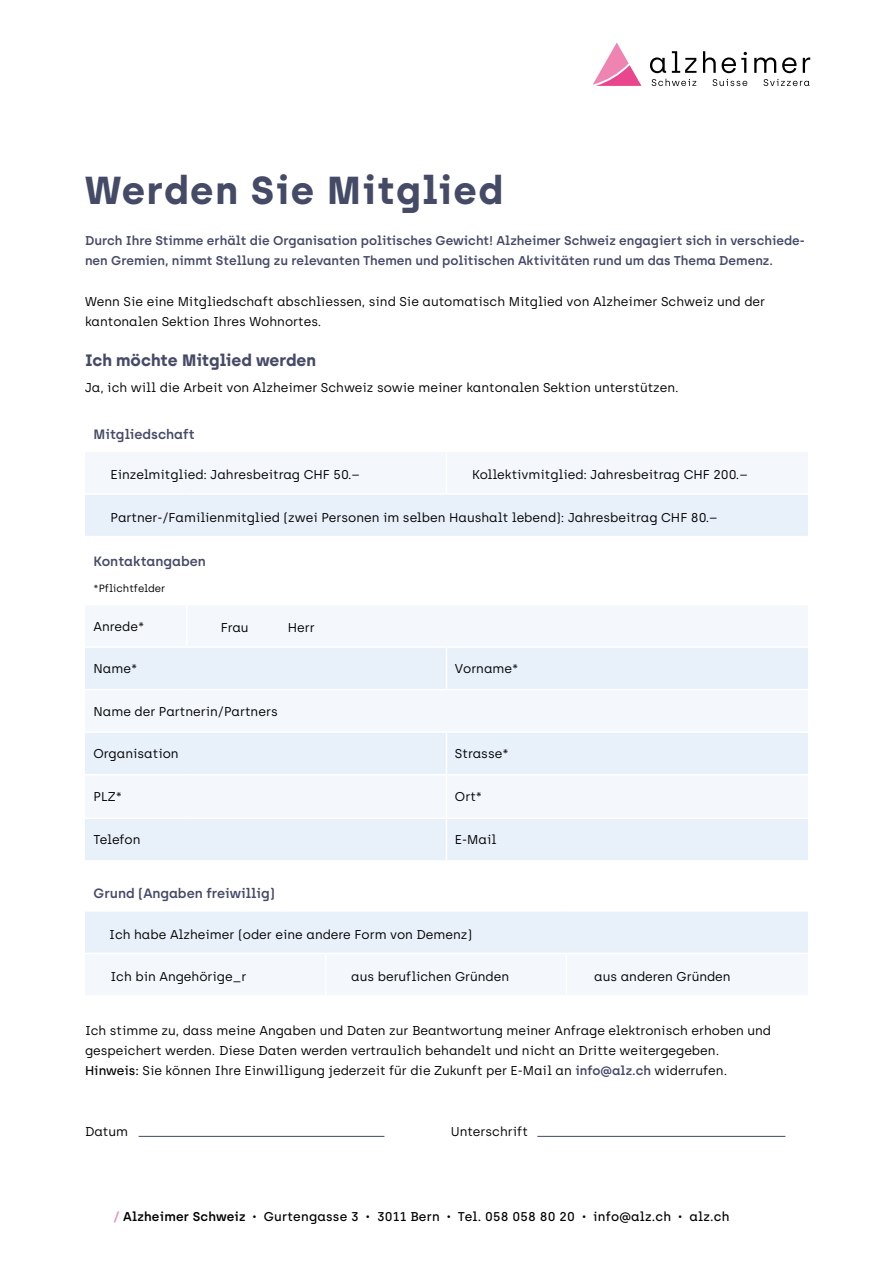
<style>
.page{position:relative;width:893px;height:1263px;background:#fff}
.page>*{position:absolute;margin:0;border:0;box-sizing:border-box;transform-origin:0 0}
.t1{font:700 39px "Archia";letter-spacing:.04em;color:#454a67}
.t2{font:700 16.5px "Archia";color:#454a67}
.t3{font:600 13.5px "Archia";color:#454a67}
.t4{font:12.75px/20.2px "Archia";color:#000}
.t5{font:600 12.75px/20.2px "Archia";color:#454a67}
.t6{font:500 12.75px "Archia";letter-spacing:.015em;color:#000}
.t7{font:10.5px "Archia";color:#000}
.s1{font-weight:500}
.s2{font-weight:600;color:#454a67}
.s3{font-weight:600;color:#ef85b4}
.s4{font-weight:600}
.s5{font-size:7.5px}
</style>
<div class="page">
<svg style="left:593px;top:43px;width:48px;height:43px"></svg>
<svg style="left:650px;top:57px;width:16px;height:16px"></svg>
<svg style="left:672px;top:51px;width:24px;height:22px"></svg>
<svg style="left:703px;top:51px;width:13px;height:22px"></svg>
<svg style="left:722px;top:52px;width:25px;height:21px"></svg>
<svg style="left:754px;top:57px;width:22px;height:16px"></svg>
<svg style="left:782px;top:57px;width:14px;height:16px"></svg>
<svg style="left:803px;top:57px;width:7px;height:16px"></svg>
<svg style="left:652px;top:79px;width:44px;height:7px"></svg>
<svg style="left:713px;top:79px;width:34px;height:7px"></svg>
<svg style="left:763px;top:79px;width:46px;height:7px"></svg>
<div style="left:85px;top:453px;width:723px;height:40px;background:#f4f8fc"></div>
<svg style="left:85px;top:495px;width:723px;height:365px"></svg>
<hr style="left:446px;top:452px;width:1px;height:41px;background:#fff">
<hr style="left:85px;top:536px;width:102px;height:1px;background:#fff">
<hr style="left:187px;top:536px;width:259px;height:1px;background:#fff">
<hr style="left:446px;top:536px;width:362px;height:1px;background:#fff">
<hr style="left:85px;top:578px;width:102px;height:2px;background:#fff">
<hr style="left:187px;top:578px;width:259px;height:2px;background:#fff">
<hr style="left:446px;top:578px;width:362px;height:2px;background:#fff">
<hr style="left:85px;top:604px;width:102px;height:1px;background:#fff">
<hr style="left:187px;top:604px;width:259px;height:1px;background:#fff">
<hr style="left:186px;top:605px;width:1px;height:41px;background:#fff">
<hr style="left:446px;top:604px;width:362px;height:1px;background:#fff">
<hr style="left:85px;top:646px;width:102px;height:2px;background:#fff">
<hr style="left:187px;top:646px;width:259px;height:2px;background:#fff">
<hr style="left:446px;top:646px;width:362px;height:2px;background:#fff">
<hr style="left:446px;top:648px;width:1px;height:41px;background:#fff">
<hr style="left:85px;top:689px;width:102px;height:1px;background:#fff">
<hr style="left:187px;top:689px;width:259px;height:1px;background:#fff">
<hr style="left:446px;top:689px;width:362px;height:1px;background:#fff">
<hr style="left:85px;top:731px;width:102px;height:2px;background:#fff">
<hr style="left:187px;top:731px;width:259px;height:2px;background:#fff">
<hr style="left:446px;top:731px;width:362px;height:2px;background:#fff">
<hr style="left:446px;top:733px;width:1px;height:41px;background:#fff">
<hr style="left:85px;top:774px;width:102px;height:1px;background:#fff">
<hr style="left:187px;top:774px;width:259px;height:1px;background:#fff">
<hr style="left:446px;top:774px;width:362px;height:1px;background:#fff">
<hr style="left:446px;top:775px;width:1px;height:43px;background:#fff">
<hr style="left:85px;top:818px;width:102px;height:1px;background:#fff">
<hr style="left:187px;top:818px;width:259px;height:1px;background:#fff">
<hr style="left:446px;top:818px;width:362px;height:1px;background:#fff">
<hr style="left:446px;top:819px;width:1px;height:41px;background:#fff">
<div style="left:85px;top:911px;width:723px;height:42px;background:#e8f1fa"></div>
<div style="left:85px;top:955px;width:723px;height:40px;background:#f4f8fc"></div>
<hr style="left:566px;top:954px;width:1px;height:41px;background:#fff">
<hr style="left:85px;top:910px;width:241px;height:2px;background:#fff">
<hr style="left:326px;top:910px;width:240px;height:2px;background:#fff">
<hr style="left:566px;top:910px;width:242px;height:2px;background:#fff">
<hr style="left:325px;top:954px;width:1px;height:41px;background:#fff">
<hr style="left:139px;top:1136px;width:245px;height:1px;background:#454a67">
<hr style="left:537px;top:1136px;width:248px;height:1px;background:#454a67">
<h1 class="t1" style="left:85px;top:166px;width:420px">Werden Sie Mitglied</h1>
<p class="t5" style="left:85px;top:230px;width:721px">Durch Ihre Stimme erhält die Organisation politisches Gewicht! Alzheimer Schweiz engagiert sich in verschiede&shy;nen Gremien, nimmt Stellung zu relevanten Themen und politischen Aktivitäten rund um das Thema Demenz.</p>
<p class="t4" style="left:85px;top:291px;width:682px">Wenn Sie eine Mitgliedschaft abschliessen, sind Sie automatisch Mitglied von Alzheimer Schweiz und der kantonalen Sektion Ihres Wohnortes.</p>
<p class="t2" style="left:85px;top:350px;width:232px">Ich möchte Mitglied werden</p>
<p class="t4" style="left:85px;top:378px;width:595px">Ja, ich will die Arbeit von Alzheimer Schweiz sowie meiner kantonalen Sektion unterstützen.</p>
<p class="t3" style="left:94px;top:426px;width:103px">Mitgliedschaft</p>
<p class="t4" style="left:111px;top:464px;width:251px">Einzelmitglied: Jahresbeitrag CHF 50.–</p>
<p class="t4" style="left:472px;top:464px;width:277px">Kollektivmitglied: Jahresbeitrag CHF 200.–</p>
<p class="t4" style="left:111px;top:507px;width:609px">Partner-/Familienmitglied (zwei Personen im selben Haushalt lebend): Jahresbeitrag CHF 80.–</p>
<p class="t3" style="left:94px;top:553px;width:114px">Kontaktangaben</p>
<p class="t7" style="left:94px;top:582px;width:73px">*Pflichtfelder</p>
<p class="t4" style="left:94px;top:616px;width:52px">Anrede*</p>
<p class="t4" style="left:221px;top:617px;width:29px">Frau</p>
<p class="t4" style="left:288px;top:617px;width:28px">Herr</p>
<p class="t4" style="left:94px;top:658px;width:45px">Name*</p>
<p class="t4" style="left:455px;top:658px;width:65px">Vorname*</p>
<p class="t4" style="left:94px;top:701px;width:186px">Name der Partnerin/Partners</p>
<p class="t4" style="left:94px;top:743px;width:87px">Organisation</p>
<p class="t4" style="left:455px;top:743px;width:55px">Strasse*</p>
<p class="t4" style="left:94px;top:787px;width:30px">PLZ*</p>
<p class="t4" style="left:455px;top:787px;width:29px">Ort*</p>
<p class="t4" style="left:94px;top:830px;width:49px">Telefon</p>
<p class="t4" style="left:455px;top:830px;width:43px">E-Mail</p>
<p class="t3" style="left:94px;top:885px;width:183px">Grund (Angaben freiwillig)</p>
<p class="t4" style="left:109px;top:924px;width:364px">Ich habe Alzheimer (oder eine andere Form von Demenz)</p>
<p class="t4" style="left:111px;top:966px;width:137px">Ich bin Angehörige_r</p>
<p class="t4" style="left:351px;top:966px;width:159px">aus beruflichen Gründen</p>
<p class="t4" style="left:594px;top:966px;width:138px">aus anderen Gründen</p>
<p class="t4" style="left:85px;top:1020px;width:687px">Ich stimme zu, dass meine Angaben und Daten zur Beantwortung meiner Anfrage elektronisch erhoben und gespeichert werden. Diese Daten werden vertraulich behandelt und nicht an Dritte weitergegeben.<br><span class="s1">Hinweis:</span> Sie können Ihre Einwilligung jederzeit für die Zukunft per E-Mail an <span class="s2">info@alz.ch</span> widerrufen.</p>
<p class="t4" style="left:85px;top:1121px;width:44px">Datum</p>
<p class="t4" style="left:451px;top:1121px;width:79px">Unterschrift</p>
<p class="t6" style="left:113px;top:1209px;width:618px"><span class="s3">/</span> <span class="s4">Alzheimer Schweiz</span> <span class="s5">•</span> Gurtengasse 3 <span class="s5">•</span> 3011 Bern <span class="s5">•</span> Tel. 058 058 80 20 <span class="s5">•</span> info@alz.ch <span class="s5">•</span> alz.ch</p>
</div>
